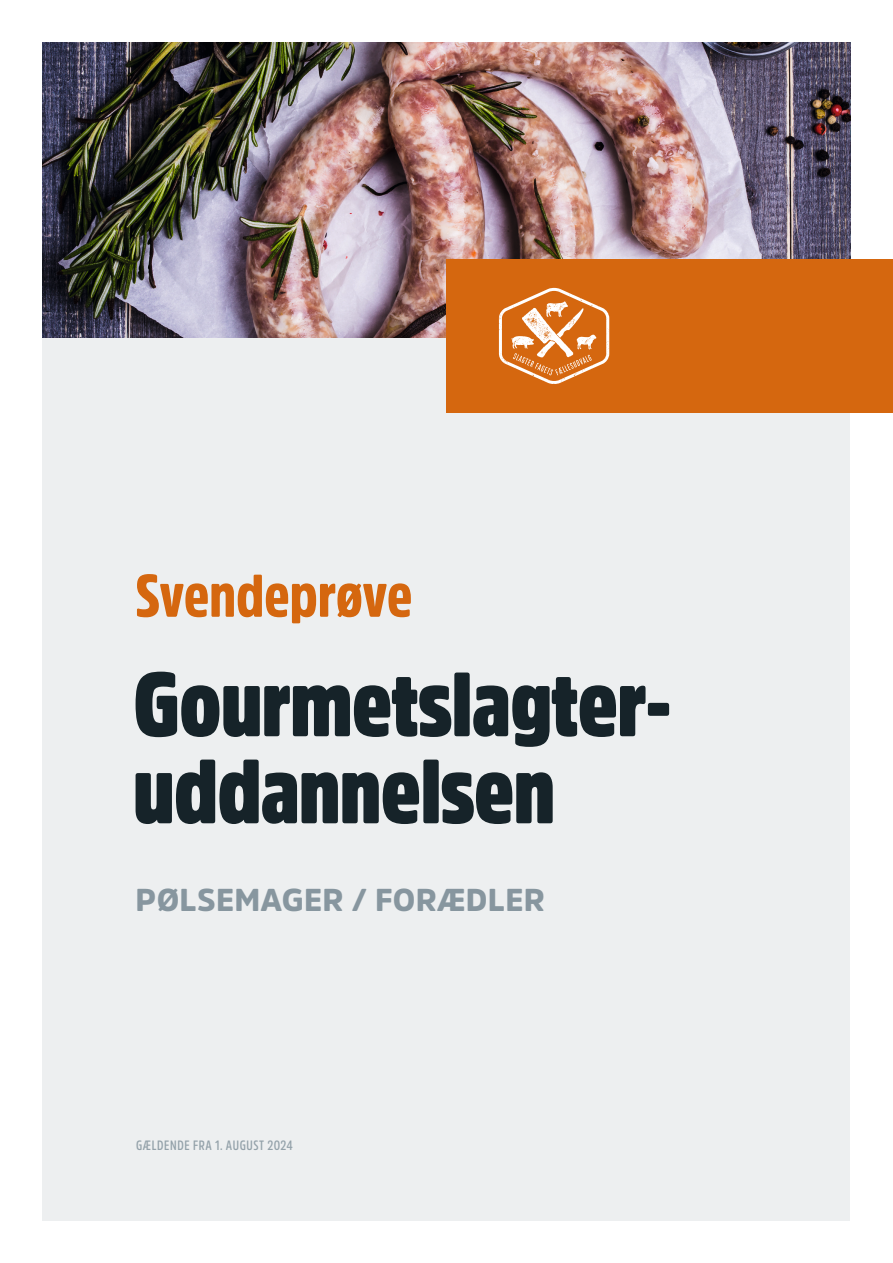
<style>
.page{position:relative;width:893px;height:1263px;background:#fff}
.page>*{position:absolute;margin:0;border:0;box-sizing:border-box;transform-origin:0 0}
.t1{font:900 90px/87px "Amsi Pro Cond";letter-spacing:-.01em;color:#162329}
.t2{font:900 59.7px "Amsi Pro Cond";letter-spacing:-.005em;color:#d5670f}
.t3{font:900 31.35px "Amsi Pro";letter-spacing:.01em;color:#87969f}
.t4{font:600 13.5px "Amsi Pro Cond";letter-spacing:.045em;color:#94a2aa}
</style>
<div class="page">
<div style="left:43px;top:43px;width:807px;height:1177px;background:#edeff0"></div>
<img style="left:43px;top:43px;width:807px;height:294px">
<div style="left:446px;top:259px;width:447px;height:153px;background:#d5670f"></div>
<svg style="left:499px;top:288px;width:110px;height:96px"></svg>
<p class="t2" style="left:135px;top:555px;width:279px">Svendeprøve</p>
<p class="t1" style="left:133px;top:659px;width:540px">Gourmetslagter&shy;uddannelsen</p>
<p class="t3" style="left:135px;top:878px;width:411px">PØLSEMAGER / FORÆDLER</p>
<p class="t4" style="left:136px;top:1136px;width:158px">GÆLDENDE FRA 1. AUGUST 2024</p>
</div>
